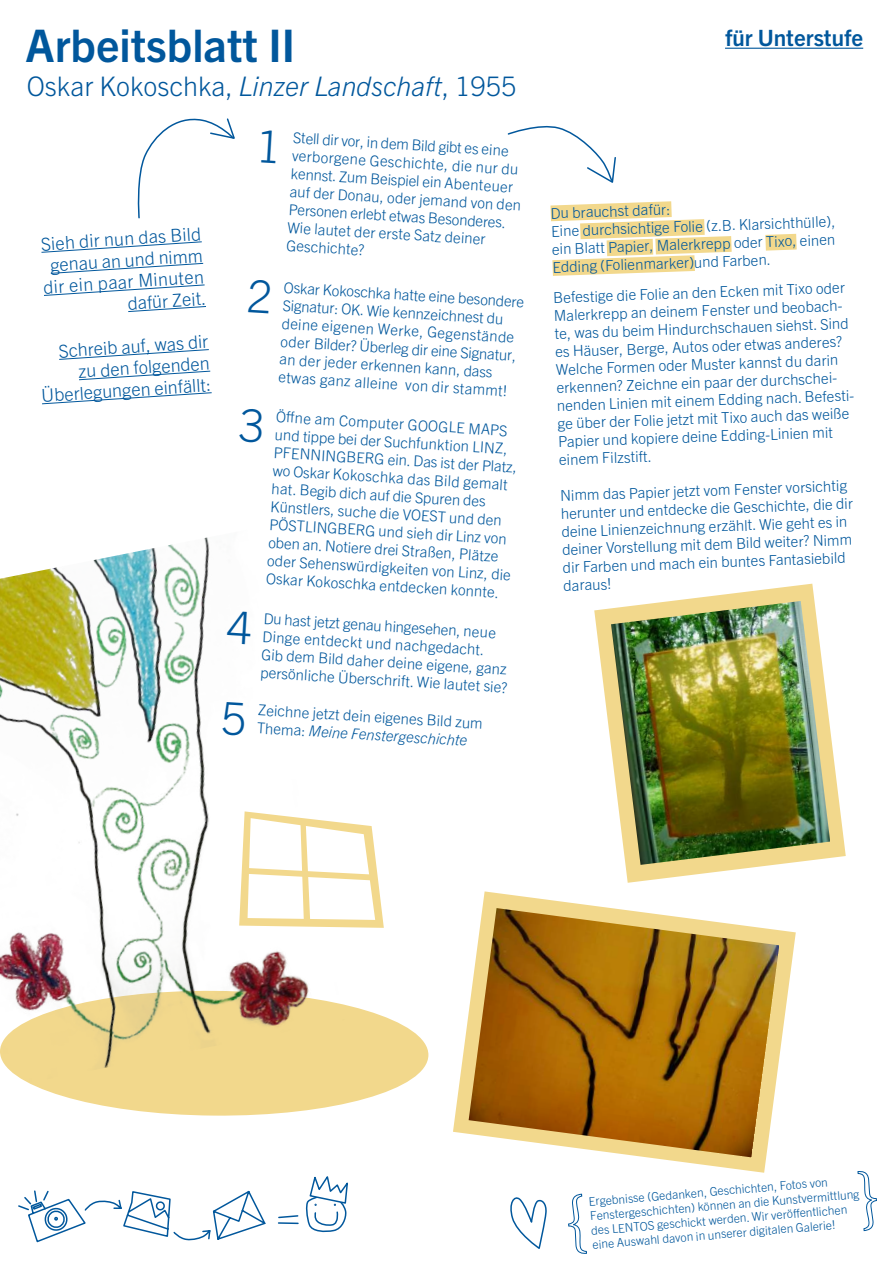
<style>
.page{position:relative;width:893px;height:1263px;background:#fff}
.page>*{position:absolute;margin:0;border:0;box-sizing:border-box;transform-origin:0 0}
.t1{font:700 45px "Trade Gothic Next LT Pro";color:#01579c}
.t2{font:300 27px "Trade Gothic Next LT Pro";color:#01579c}
.t3{font:700 22.5px "Trade Gothic Next LT Pro";color:#01579c}
.t4{font:300 18px/21.6px "Trade Gothic Next LT Pro";color:#01579c;text-align:right}
.t5{font:300 15px/18px "Trade Gothic Next LT Pro";color:#01579c}
.t6{font:italic 300 15px "Trade Gothic Next LT Pro";color:#01579c}
.t7{font:300 12px/14.4px "Trade Gothic Next LT Pro";color:#01579c}
.s1{font-style:italic}
.s2{font-style:normal}
</style>
<div class="page">
<svg style="left:594px;top:584px;width:252px;height:299px"></svg>
<svg style="left:453px;top:891px;width:343px;height:282px"></svg>
<svg style="left:42px;top:1005px;width:387px;height:111px;fill:#f2d88c"></svg>
<hr style="left:725px;top:48px;width:138px;height:1px;background:#01579c">
<svg style="left:18px;top:1190px;width:248px;height:53px"></svg>
<svg style="left:278px;top:1215px;width:21px;height:10px"></svg>
<svg style="left:305px;top:1176px;width:43px;height:57px"></svg>
<svg style="left:41px;top:241px;width:161px;height:12px"></svg>
<svg style="left:50px;top:262px;width:154px;height:12px"></svg>
<svg style="left:44px;top:284px;width:161px;height:12px"></svg>
<svg style="left:128px;top:306px;width:78px;height:6px"></svg>
<svg style="left:59px;top:349px;width:150px;height:11px"></svg>
<svg style="left:79px;top:370px;width:132px;height:11px"></svg>
<svg style="left:42px;top:392px;width:170px;height:13px"></svg>
<img style="left:611px;top:601px;width:219px;height:264px">
<img style="left:469px;top:908px;width:310px;height:249px">
<img style="left:0;top:537px;width:345px;height:552px">
<svg style="left:550px;top:201px;width:182px;height:75px"></svg>
<svg style="left:765px;top:234px;width:32px;height:17px"></svg>
<svg style="left:137px;top:118px;width:98px;height:101px"></svg>
<svg style="left:507px;top:125px;width:109px;height:58px"></svg>
<svg style="left:239px;top:811px;width:145px;height:117px"></svg>
<svg style="left:510px;top:1197px;width:37px;height:52px"></svg>
<svg style="left:227px;top:611px;width:25px;height:34px"></svg>
<svg style="left:222px;top:702px;width:24px;height:34px"></svg>
<h1 class="t1" style="left:26px;top:14px;width:271px">Arbeitsblatt II</h1>
<h2 class="t2" style="left:27px;top:67px;width:491px">Oskar Kokoschka, <span class="s1">Linzer Landschaft</span>, 1955</h2>
<p class="t4" style="left:40px;top:232px;width:163px;rotate:-4deg">Sieh dir nun das Bild genau an und nimm dir ein paar Minuten dafür Zeit.</p>
<p class="t4" style="left:38px;top:341px;width:172px;rotate:-4deg">Schreib auf, was dir zu den folgenden<br>Überlegungen einfällt:</p>
<p class="t5" style="left:294px;top:127px;width:234px;rotate:4deg">Stell dir vor, in dem Bild gibt es eine verborgene Geschichte, die nur du kennst. Zum Beispiel ein Abenteuer auf der Donau, oder jemand von den<br>Personen erlebt etwas Besonderes.<br>Wie lautet der erste Satz deiner<br>Geschichte?</p>
<p class="t5" style="left:285px;top:276px;width:242px;rotate:4deg">Oskar Kokoschka hatte eine besondere Signatur: OK. Wie kennzeichnest du deine eigenen Werke, Gegenstände oder Bilder? Überleg dir eine Signatur, an der jeder erkennen kann, dass etwas ganz alleine von dir stammt!</p>
<p class="t5" style="left:277px;top:405px;width:247px;rotate:4deg">Öff ne am Computer GOOGLE MAPS und tippe bei der Suchfunktion LINZ, PFENNINGBERG ein. Das ist der Platz, wo Oskar Kokoschka das Bild gemalt hat. Begib dich auf die Spuren des Künstlers, suche die VOEST und den PÖSTLINGBERG und sieh dir Linz von oben an. Notiere drei Straßen, Plätze oder Sehenswürdigkeiten von Linz, die Oskar Kokoschka entdecken konnte.</p>
<p class="t5" style="left:264px;top:607px;width:250px;rotate:4deg">Du hast jetzt genau hingesehen, neue Dinge entdeckt und nachgedacht.<br>Gib dem Bild daher deine eigene, ganz persönliche Überschrift. Wie lautet sie?</p>
<p class="t5" style="left:259px;top:699px;width:227px;rotate:4deg">Zeichne jetzt dein eigenes Bild zum</p>
<p class="t6" style="left:258px;top:716px;width:212px;rotate:4deg"><span class="s2">Thema:</span> Meine Fenstergeschichte</p>
<h3 class="t3" style="left:725px;top:22px;width:140px">für Unterstufe</h3>
<p class="t5" style="left:550px;top:203px;width:286px;rotate:-2deg">Du brauchst dafür:<br>Eine durchsichtige Folie (z.B. Klarsichthülle), ein Blatt Papier, Malerkrepp oder Tixo, einen Edding (Folienmarker)und Farben.</p>
<p class="t5" style="left:553px;top:288px;width:303px;rotate:-2deg">Befestige die Folie an den Ecken mit Tixo oder Malerkrepp an deinem Fenster und beobach&shy;te, was du beim Hindurchschauen siehst. Sind es Häuser, Berge, Autos oder etwas anderes?<br>Welche Formen oder Muster kannst du darin erkennen? Zeichne ein paar der durchschei&shy;nenden Linien mit einem Edding nach. Befesti&shy;ge über der Folie jetzt mit Tixo auch das weiße Papier und kopiere deine Edding-Linien mit einem Filzstift.</p>
<p class="t5" style="left:560px;top:485px;width:294px;rotate:-2deg">Nimm das Papier jetzt vom Fenster vorsichtig herunter und entdecke die Geschichte, die dir deine Linienzeichnung erzählt. Wie geht es in deiner Vorstellung mit dem Bild weiter? Nimm dir Farben und mach ein buntes Fantasiebild daraus!</p>
<p class="t7" style="left:588px;top:1194px;width:272px;rotate:-5deg">Ergebnisse (Gedanken, Geschichten, Fotos von<br>Fenstergeschichten) können an die Kunstvermittlung des LENTOS geschickt werden. Wir veröff entlichen</p>
<p class="t7" style="left:592px;top:1237px;width:245px;rotate:-5deg">eine Auswahl davon in unserer digitalen Galerie!</p>
</div>
